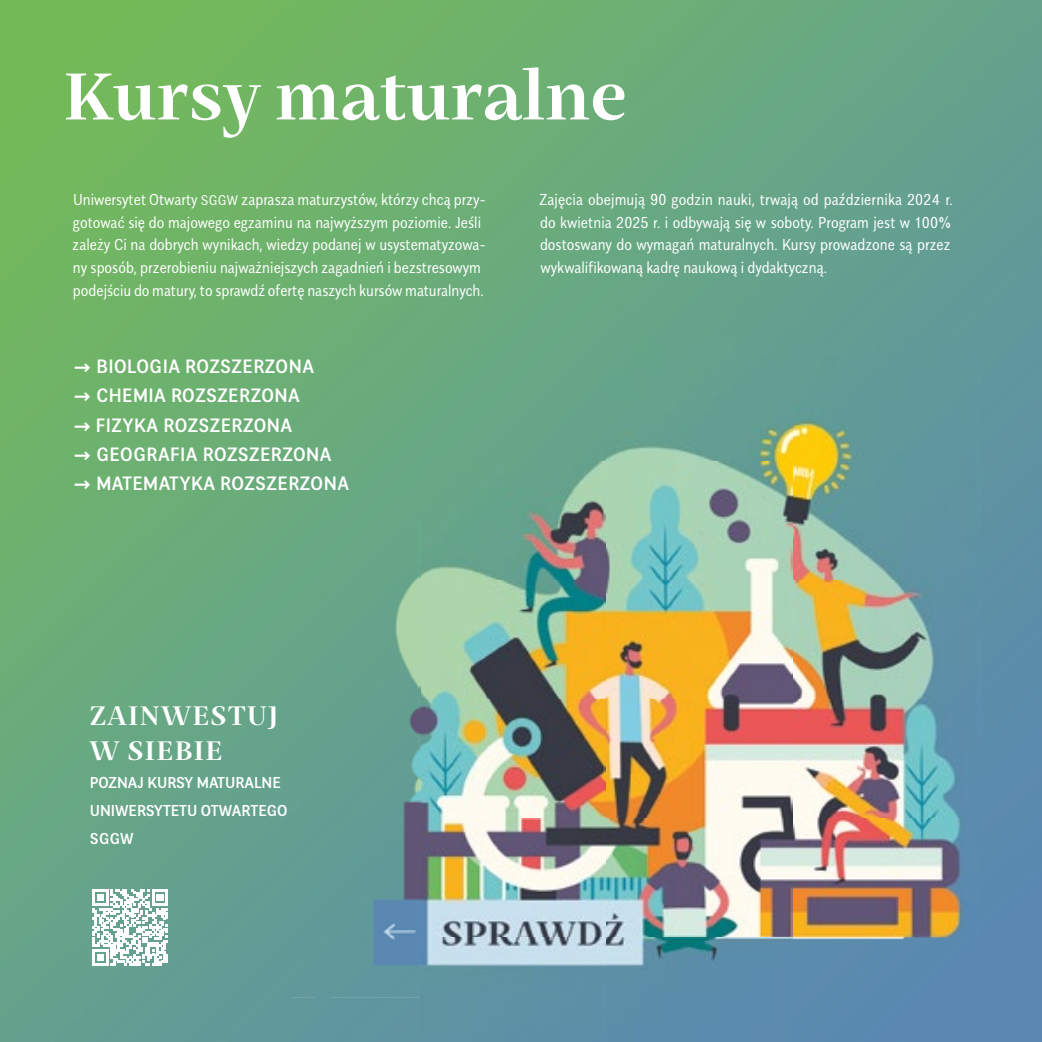
<style>
.page{position:relative;width:1042px;height:1042px;background:#fff}
.page>*{position:absolute;margin:0;border:0;box-sizing:border-box;transform-origin:0 0}
.t1{font:700 64.75px "SGGW Mastro";color:#fff}
.t2{font:700 26.25px/35px "SGGW Mastro";letter-spacing:.05em;color:#fff}
.t3{font:500 19.25px "SGGW Sans Condensed";letter-spacing:.025em;color:#fff}
.t4{font:300 15.75px/22.8px "SGGW Sans Condensed";color:#fff}
.t5{font:500 15.75px/28px "SGGW Sans Condensed";color:#fff}
.s1{font-size:14px}
</style>
<div class="page">
<img style="left:0;top:0;width:1042px;height:1042px">
<img style="left:315px;top:996px;width:15px;height:11px">
<div style="left:812px;top:995px;width:136px;height:12px;background:#5a89b0"></div>
<svg style="left:92px;top:889px;width:76px;height:76px"></svg>
<h1 class="t1" style="left:63px;top:44px;width:565px">Kursy maturalne</h1>
<p class="t4" style="left:73px;top:187px;width:415px">Uniwersytet Otwarty <span class="s1">SGGW</span> zaprasza maturzystów, którzy chcą przy&shy;gotować się do majowego egzaminu na najwyższym poziomie. Jeśli zależy Ci na dobrych wynikach, wiedzy podanej w usystematyzowa&shy;ny sposób, przerobieniu najważniejszych zagadnień i bezstresowym podejściu do matury, to sprawdź ofertę naszych kursów maturalnych.</p>
<p class="t3" style="left:74px;top:351px;width:242px">→ BIOLOGIA ROZSZERZONA</p>
<p class="t3" style="left:74px;top:381px;width:228px">→ CHEMIA ROZSZERZONA</p>
<p class="t3" style="left:74px;top:410px;width:220px">→ FIZYKA ROZSZERZONA</p>
<p class="t3" style="left:74px;top:439px;width:259px">→ GEOGRAFIA ROZSZERZONA</p>
<p class="t3" style="left:74px;top:468px;width:277px">→ MATEMATYKA ROZSZERZONA</p>
<p class="t4" style="left:539px;top:187px;width:415px">Zajęcia obejmują 90 godzin nauki, trwają od października 2024 r. do kwietnia 2025 r. i odbywają się w soboty. Program jest w 100% dostoswany do wymagań maturalnych. Kursy prowadzone są przez wykwalifikowaną kadrę naukową i dydaktyczną.</p>
<h2 class="t2" style="left:90px;top:696px;width:190px">ZAINWESTUJ<br>W SIEBIE</h2>
<p class="t5" style="left:90px;top:767px;width:199px">POZNAJ KURSY MATURALNE<br>UNIWERSYTETU OTWARTEGO<br>SGGW</p>
</div>
